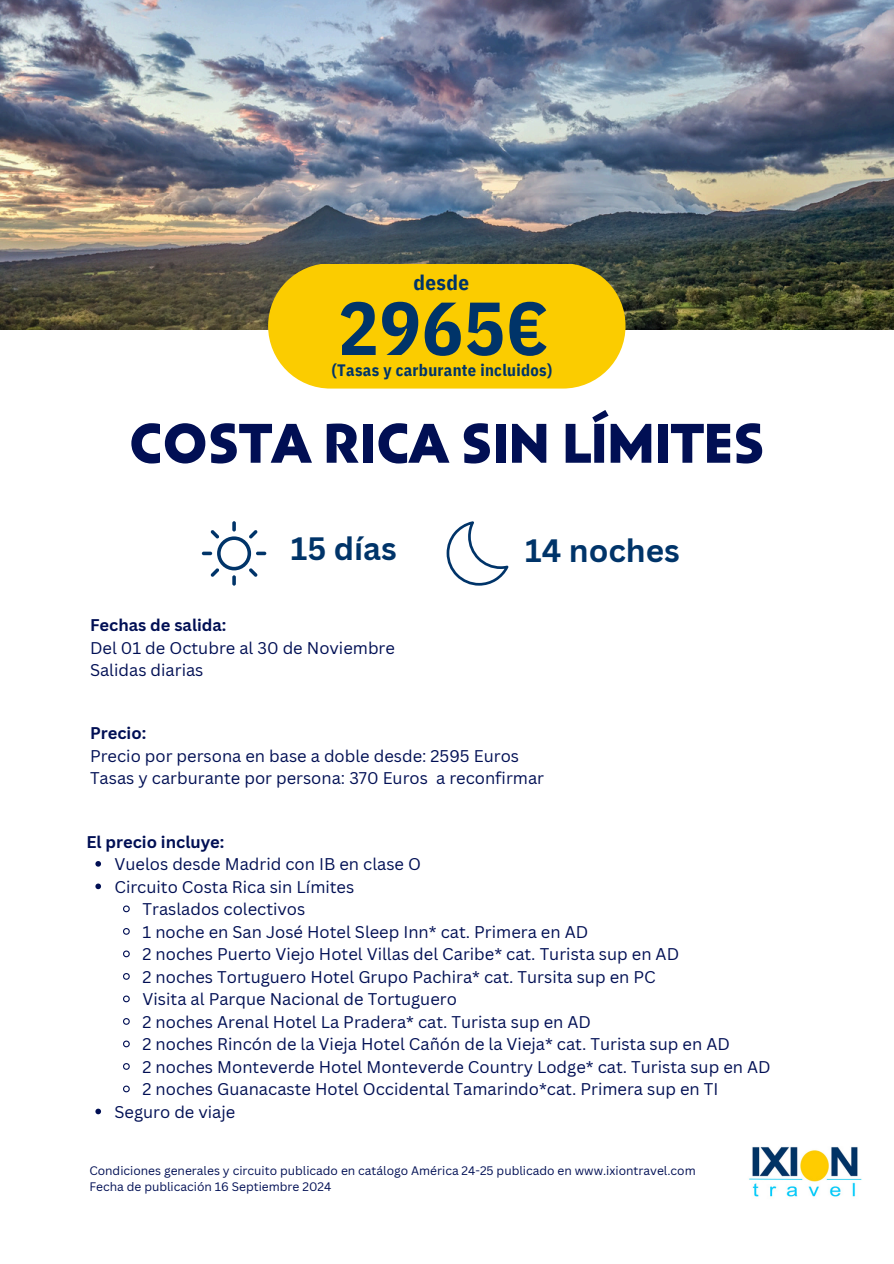
<style>
.page{position:relative;width:894px;height:1264px;background:#fff}
.page>*{position:absolute;margin:0;border:0;box-sizing:border-box;transform-origin:0 0}
.t1{font:700 75px "IBM Plex Sans Cond";color:#003469}
.t2{font:800 55.5px "Carot Sans";color:#010f54}
.t3{font:700 31.5px "Canva Sans";color:#003469}
.t4{font:700 21px "IBM Plex Sans Cond";letter-spacing:.02em;color:#003469}
.t5{font:16.5px/22.5px "Canva Sans";color:#010f54}
.t6{font:700 16.5px "IBM Plex Sans Cond";letter-spacing:.02em;color:#003469}
.t7{font:700 16.5px "Canva Sans";color:#010f54}
.t8{font:12px "Canva Sans";color:#010f54}
.s1{font-weight:700}
</style>
<div class="page">
<img style="left:0;top:0;width:893px;height:330px">
<img style="left:749px;top:1147px;width:113px;height:50px">
<svg style="left:268px;top:264px;width:356px;height:124px;background:#f5c90b"></svg>
<svg style="left:232px;top:521px;width:4px;height:10px"></svg>
<svg style="left:232px;top:575px;width:4px;height:10px"></svg>
<svg style="left:202px;top:551px;width:10px;height:4px"></svg>
<svg style="left:256px;top:551px;width:10px;height:4px"></svg>
<svg style="left:210px;top:530px;width:47px;height:46px"></svg>
<svg style="left:446px;top:521px;width:62px;height:64px"></svg>
<svg style="left:95px;top:861px;width:6px;height:5px"></svg>
<svg style="left:95px;top:883px;width:6px;height:6px"></svg>
<svg style="left:123px;top:905px;width:7px;height:8px"></svg>
<svg style="left:123px;top:928px;width:7px;height:7px"></svg>
<svg style="left:123px;top:950px;width:7px;height:8px"></svg>
<svg style="left:123px;top:973px;width:7px;height:7px"></svg>
<svg style="left:123px;top:995px;width:7px;height:8px"></svg>
<svg style="left:123px;top:1018px;width:7px;height:7px"></svg>
<svg style="left:123px;top:1040px;width:7px;height:8px"></svg>
<svg style="left:123px;top:1063px;width:7px;height:7px"></svg>
<svg style="left:123px;top:1085px;width:7px;height:8px"></svg>
<svg style="left:95px;top:1108px;width:6px;height:6px"></svg>
<p class="t4" style="left:413px;top:268px;width:57px">desde</p>
<p class="t1" style="left:338px;top:278px;width:211px">2965€</p>
<p class="t6" style="left:332px;top:359px;width:221px">(Tasas y carburante incluidos)</p>
<p class="t2" style="left:129px;top:413px;width:637px">COSTA RICA SIN LÍMITES</p>
<h3 class="t3" style="left:291px;top:526px;width:107px">15 días</h3>
<h1 class="t3" style="left:525px;top:528px;width:156px">14 noches</h1>
<h2 class="t5" style="left:90px;top:613px;width:306px"><span class="s1">Fechas de salida:<br></span>Del 01 de Octubre al 30 de Noviembre<br>Salidas diarias</h2>
<p class="t5" style="left:90px;top:721px;width:455px"><span class="s1">Precio:<br></span>Precio por persona en base a doble desde: 2595 Euros<br>Tasas y carburante por persona: 370 Euros a reconfirmar</p>
<h2 class="t7" style="left:86px;top:829px;width:139px">El precio incluye:</h2>
<h4 class="t5" style="left:114px;top:852px;width:308px">Vuelos desde Madrid con IB en clase O</h4>
<h4 class="t5" style="left:114px;top:874px;width:241px">Circuito Costa Rica sin Límites</h4>
<h3 class="t5" style="left:142px;top:897px;width:164px">Traslados colectivos</h3>
<p class="t5" style="left:142px;top:919px;width:447px">1 noche en San José Hotel Sleep Inn* cat. Primera en AD</p>
<p class="t5" style="left:142px;top:942px;width:538px">2 noches Puerto Viejo Hotel Villas del Caribe* cat. Turista sup en AD</p>
<p class="t5" style="left:142px;top:964px;width:514px">2 noches Tortuguero Hotel Grupo Pachira* cat. Tursita sup en PC</p>
<p class="t5" style="left:142px;top:987px;width:316px">Visita al Parque Nacional de Tortuguero</p>
<p class="t5" style="left:142px;top:1009px;width:450px">2 noches Arenal Hotel La Pradera* cat. Turista sup en AD</p>
<p class="t5" style="left:142px;top:1032px;width:588px">2 noches Rincón de la Vieja Hotel Cañón de la Vieja* cat. Turista sup en AD</p>
<p class="t5" style="left:142px;top:1054px;width:629px">2 noches Monteverde Hotel Monteverde Country Lodge* cat. Turista sup en AD</p>
<p class="t5" style="left:142px;top:1077px;width:577px">2 noches Guanacaste Hotel Occidental Tamarindo*cat. Primera sup en TI</p>
<p class="t5" style="left:114px;top:1099px;width:122px">Seguro de viaje</p>
<p class="t8" style="left:89px;top:1162px;width:607px">Condiciones generales y circuito publicado en catálogo América 24-25 publicado en www.ixiontravel.com</p>
<p class="t8" style="left:89px;top:1178px;width:243px">Fecha de publicación 16 Septiembre 2024</p>
</div>
